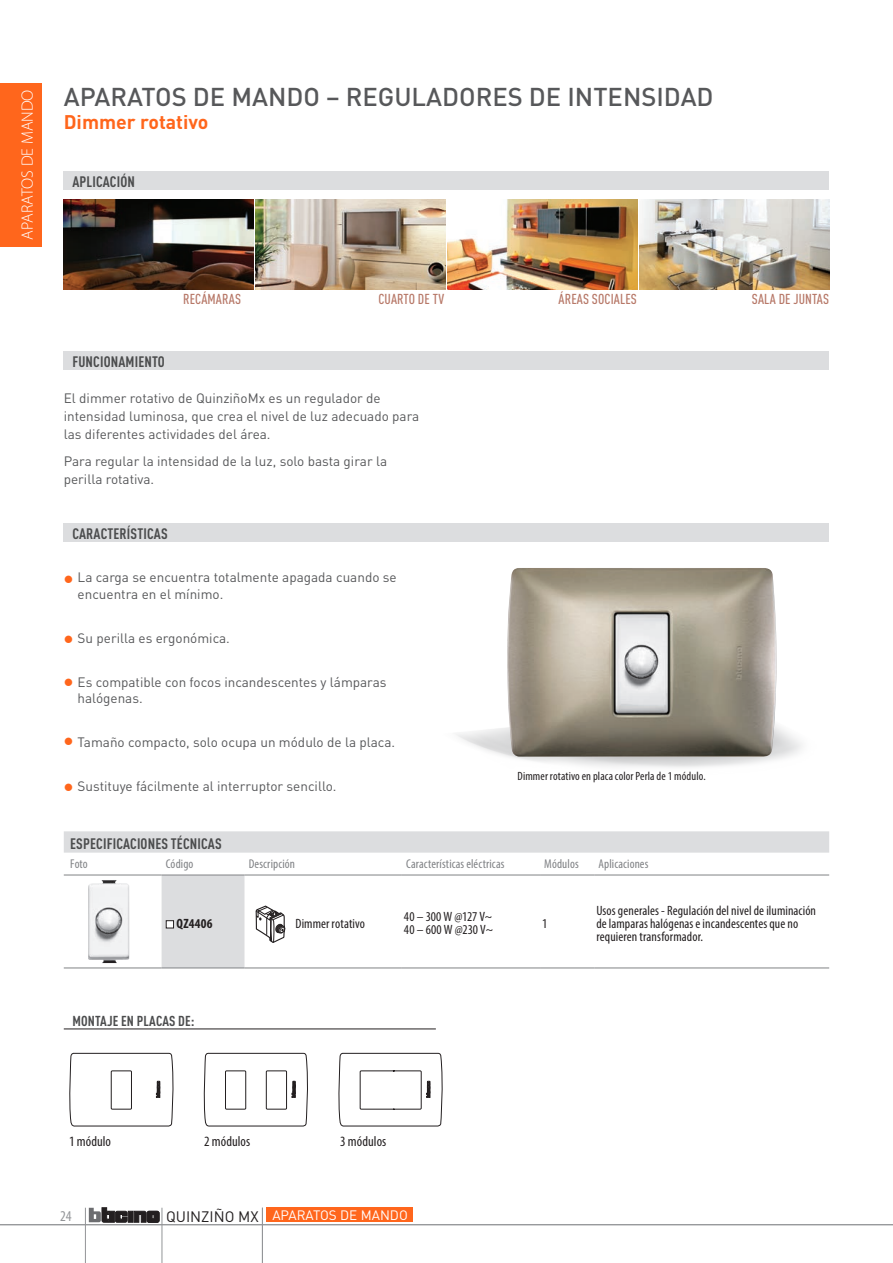
<style>
.page{position:relative;width:893px;height:1263px;background:#fff}
.page>*{position:absolute;margin:0;border:0;box-sizing:border-box;transform-origin:0 0}
.Titolo{font:500 25.5px "DIN";color:#57585a}
.Sottotitolo{font:700 19.5px "DIN";color:#ff661c}
.t1{font:300 16.5px "Myriad Pro";letter-spacing:-.005em;color:#fff}
.Titoletto_Tabella{font:700 condensed 15px "DIN Pro";letter-spacing:.01em;color:#4b4c4d}
.t2{font:15px "DIN";color:#231f20}
.t3{font:condensed 15px "Myriad Pro";color:#939598}
.D_CAT_titolo_tabella{font:500 condensed 14.25px "DIN Pro";letter-spacing:.01em;color:#b77868}
.Descrizione{font:condensed 14.25px "Myriad Pro";letter-spacing:.005em;color:#231f20}
.Titoletto_Tabella-2{font:700 condensed 14.25px "DIN Pro";letter-spacing:.01em;color:#4b4c4d}
.C_Mktg_testo{font:13.5px/18px "DIN Pro";color:#57585a}
.Descrizione-2{font:condensed 13.5px/12.8px "Myriad Pro";letter-spacing:.005em;color:#231f20}
.t4{font:13.5px "DIN";color:#fff}
.CODIGOS_PRODUCTOS{font:700 condensed 13.5px "Myriad Pro";letter-spacing:.015em;color:#231f20}
.Articolo{font:condensed 12.75px "Myriad Pro";letter-spacing:.01em;color:#808285}
.REGULAAR{font:12.75px "Wingdings";color:#ff661c}
.Dida{font:condensed 12px "Myriad Pro";letter-spacing:.01em;color:#231f20}
.s1{color:#ff661c}
</style>
<div class="page">
<div style="left:266px;top:1208px;width:146px;height:14px;background:#ff661c"></div>
<div style="left:0;top:83px;width:42px;height:164px;background:#ff661c"></div>
<hr style="left:85px;top:1208px;width:1px;height:55px;background:#939598">
<hr style="left:162px;top:1208px;width:1px;height:55px;background:#939598">
<hr style="left:0;top:1224px;width:893px;height:1px;background:#939598">
<hr style="left:110px;top:1211px;width:4px;height:11px;background:#231f20">
<svg style="left:128px;top:1211px;width:5px;height:11px"></svg>
<svg style="left:134px;top:1211px;width:25px;height:11px"></svg>
<svg style="left:89px;top:1208px;width:20px;height:14px"></svg>
<svg style="left:115px;top:1211px;width:12px;height:11px"></svg>
<hr style="left:262px;top:1208px;width:1px;height:55px;background:#939598">
<img style="left:64px;top:200px;width:189px;height:89px">
<img style="left:256px;top:200px;width:189px;height:89px">
<img style="left:448px;top:200px;width:189px;height:89px">
<img style="left:640px;top:200px;width:189px;height:89px">
<svg style="left:64px;top:831px;width:765px;height:137px"></svg>
<hr style="left:64px;top:875px;width:98px;height:1px;background:#808285">
<hr style="left:162px;top:875px;width:82px;height:1px;background:#808285">
<hr style="left:244px;top:875px;width:158px;height:1px;background:#808285">
<hr style="left:402px;top:875px;width:138px;height:1px;background:#808285">
<hr style="left:540px;top:875px;width:54px;height:1px;background:#808285">
<hr style="left:594px;top:875px;width:235px;height:1px;background:#808285">
<hr style="left:64px;top:968px;width:98px;height:1px;background:#808285">
<hr style="left:162px;top:968px;width:82px;height:1px;background:#808285">
<hr style="left:244px;top:968px;width:158px;height:1px;background:#808285">
<hr style="left:402px;top:968px;width:138px;height:1px;background:#808285">
<hr style="left:540px;top:968px;width:54px;height:1px;background:#808285">
<hr style="left:594px;top:968px;width:235px;height:1px;background:#808285">
<svg style="left:69px;top:1052px;width:105px;height:75px"></svg>
<svg style="left:338px;top:1052px;width:105px;height:75px"></svg>
<svg style="left:203px;top:1052px;width:105px;height:74px"></svg>
<img style="left:88px;top:880px;width:41px;height:83px">
<div style="left:64px;top:171px;width:765px;height:19px;background:#dcdddf"></div>
<hr style="left:64px;top:1029px;width:372px;height:1px;background:#231f20">
<div style="left:166px;top:921px;width:8px;height:7px;background:#fff"></div>
<div style="left:166px;top:920px;width:8px;height:8px;border:1px solid #231f20"></div>
<svg style="left:255px;top:905px;width:31px;height:40px"></svg>
<img style="left:507px;top:568px;width:270px;height:189px">
<div style="left:64px;top:351px;width:765px;height:18px;background:#dcdddf"></div>
<div style="left:64px;top:523px;width:765px;height:18px;background:#dcdddf"></div>
<p class="t1" style="left:17px;top:240px;width:152px;rotate:-90deg">APARATOS DE MANDO</p>
<p class="Titolo" style="left:64px;top:81px;width:651px">APARATOS DE MANDO – REGULADORES DE INTENSIDAD</p>
<p class="Sottotitolo" style="left:64px;top:109px;width:146px">Dimmer rotativo</p>
<p class="Titoletto_Tabella" style="left:72px;top:173px;width:64px">APLICACIÓN</p>
<p class="D_CAT_titolo_tabella" style="left:183px;top:291px;width:59px">RECÁMARAS</p>
<p class="D_CAT_titolo_tabella" style="left:378px;top:291px;width:67px">CUARTO DE TV</p>
<p class="D_CAT_titolo_tabella" style="left:558px;top:291px;width:80px">ÁREAS SOCIALES</p>
<p class="D_CAT_titolo_tabella" style="left:752px;top:291px;width:79px">SALA DE JUNTAS</p>
<p class="Titoletto_Tabella" style="left:72px;top:352px;width:94px">FUNCIONAMIENTO</p>
<p class="C_Mktg_testo" style="left:64px;top:389px;width:357px">El dimmer rotativo de QuinziñoMx es un regulador de intensidad luminosa, que crea el nivel de luz adecuado para las diferentes actividades del área.</p>
<p class="C_Mktg_testo" style="left:64px;top:451px;width:325px">Para regular la intensidad de la luz, solo basta girar la</p>
<p class="C_Mktg_testo" style="left:64px;top:469px;width:92px">perilla rotativa.</p>
<p class="Titoletto_Tabella" style="left:72px;top:524px;width:97px">CARACTERÍSTICAS</p>
<p class="C_Mktg_testo" style="left:78px;top:569px;width:321px;line-height:16.5px">La carga se encuentra totalmente apagada cuando se encuentra en el mínimo.</p>
<p class="C_Mktg_testo" style="left:64px;top:628px;width:168px"><span class="s1">●</span> Su perilla es ergonómica.</p>
<p class="C_Mktg_testo" style="left:78px;top:673px;width:311px;line-height:16.5px;text-indent:-14px"><span class="s1">●</span> Es compatible con focos incandescentes y lámparas halógenas.</p>
<p class="C_Mktg_testo" style="left:78px;top:733px;width:319px">Tamaño compacto, solo ocupa un módulo de la placa.</p>
<p class="C_Mktg_testo" style="left:64px;top:777px;width:274px"><span class="s1">●</span> Sustituye fácilmente al interruptor sencillo.</p>
<p class="REGULAAR" style="left:64px;top:572px;width:11px">●</p>
<p class="REGULAAR" style="left:64px;top:734px;width:11px">●</p>
<p class="Dida" style="left:517px;top:769px;width:190px">Dimmer rotativo en placa color Perla de 1 módulo.</p>
<p class="Titoletto_Tabella" style="left:70px;top:834px;width:153px">ESPECIFICACIONES TÉCNICAS</p>
<p class="Articolo" style="left:70px;top:856px;width:19px">Foto</p>
<p class="Articolo" style="left:166px;top:856px;width:29px">Código</p>
<p class="Articolo" style="left:249px;top:856px;width:48px">Descripción</p>
<p class="Articolo" style="left:406px;top:856px;width:100px">Características eléctricas</p>
<p class="Articolo" style="left:544px;top:856px;width:36px">Módulos</p>
<p class="Articolo" style="left:598px;top:856px;width:51px">Aplicaciones</p>
<p class="CODIGOS_PRODUCTOS" style="left:176px;top:915px;width:37px">QZ4406</p>
<p class="Descrizione-2" style="left:296px;top:917px;width:71px">Dimmer rotativo</p>
<p class="Titoletto_Tabella-2" style="left:72px;top:1012px;width:124px">MONTAJE EN PLACAS DE:</p>
<p class="Descrizione-2" style="left:404px;top:910px;width:90px">40 – 300 W @127 V~</p>
<p class="Descrizione-2" style="left:404px;top:923px;width:91px">40 – 600 W @230 V~</p>
<p class="Descrizione-2" style="left:542px;top:917px;width:7px">1</p>
<p class="Descrizione-2" style="left:596px;top:904px;width:221px">Usos generales - Regulación del nivel de iluminación de lamparas halógenas e incandescentes que no requieren transformador.</p>
<p class="Descrizione" style="left:69px;top:1133px;width:43px">1 módulo</p>
<p class="Descrizione" style="left:204px;top:1133px;width:48px">2 módulos</p>
<p class="Descrizione" style="left:340px;top:1133px;width:48px">3 módulos</p>
<p class="t3" style="left:60px;top:1207px;width:13px">24</p>
<p class="t2" style="left:166px;top:1207px;width:94px">QUINZIÑO MX</p>
<p class="t4" style="left:272px;top:1207px;width:137px">APARATOS DE MANDO</p>
</div>
